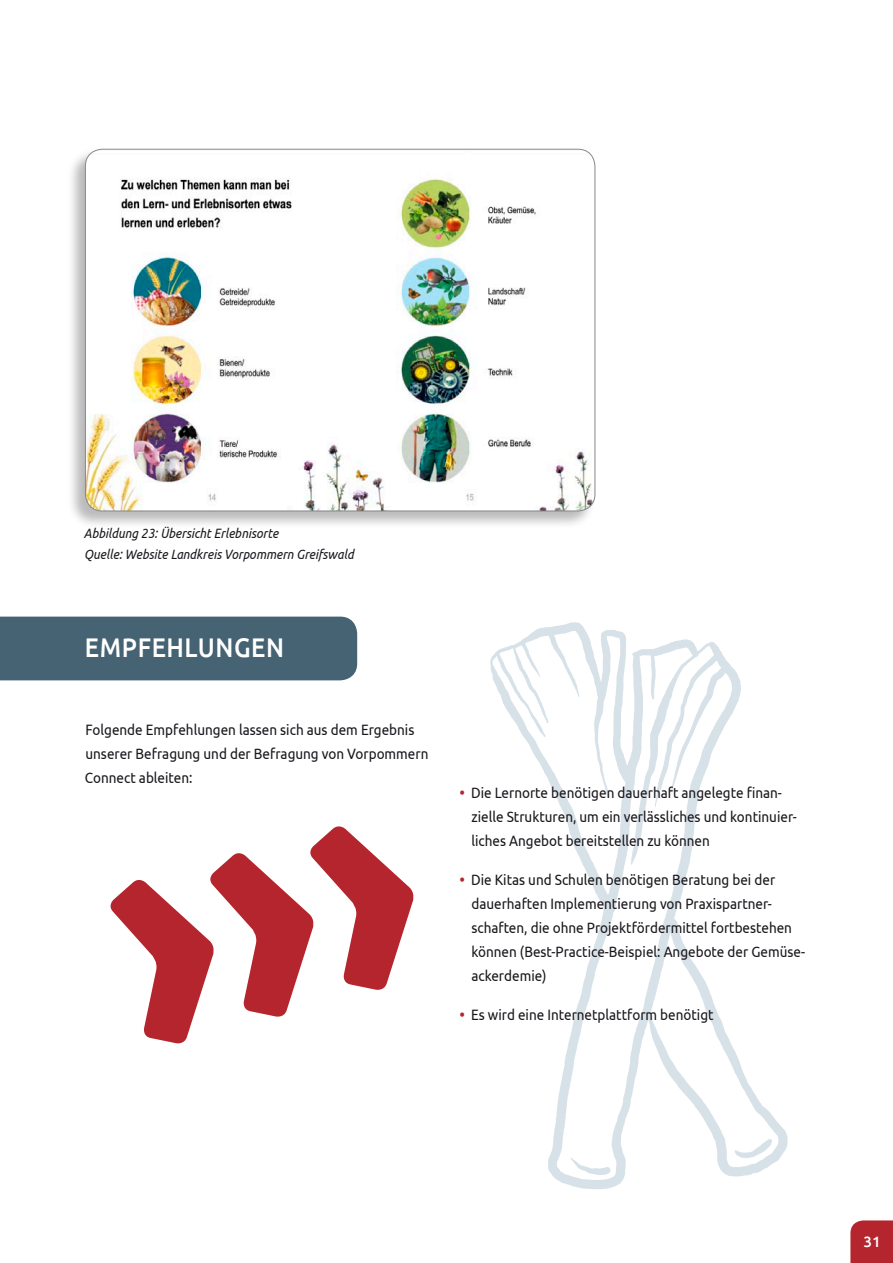
<style>
.page{position:relative;width:893px;height:1263px;background:#fff}
.page>*{position:absolute;margin:0;border:0;box-sizing:border-box;transform-origin:0 0}
.t1{font:500 27px "Ubuntu";letter-spacing:.025em;color:#fff;scale:.9 1}
.t2{font:15px/24px "Ubuntu";color:#1a171c;scale:.9 1}
.t3{font:500 15px "Ubuntu";color:#fff}
.t4{font:italic 13.5px/21px "Ubuntu";color:#1a171c;scale:.9 1}
.s1{font-weight:700;color:#b5252d}
</style>
<div class="page">
<div style="left:850px;top:1220px;width:43px;height:43px;background:#b5252d"></div>
<img style="left:490px;top:622px;width:298px;height:567px">
<div style="left:0;top:617px;width:357px;height:63px;background:#466373"></div>
<svg style="left:110px;top:826px;width:304px;height:218px"></svg>
<div style="left:67px;top:147px;width:531px;height:383px;background:#1a171c;opacity:.3"></div>
<img style="left:85px;top:149px;width:510px;height:362px;border-radius:17px">
<p class="t4" style="left:84px;top:522px;width:301px">Abbildung 23: Übersicht Erlebnisorte<br>Quelle: Website Landkreis Vorpommern Greifswald</p>
<h1 class="t1" style="left:85px;top:630px;width:223px">EMPFEHLUNGEN</h1>
<p class="t2" style="left:85px;top:717px;width:383px">Folgende Empfehlungen lassen sich aus dem Ergebnis unserer Befragung und der Befragung von Vorpommern<br>Connect ableiten:</p>
<p class="t2" style="left:471px;top:780px;width:363px;text-indent:-12px"><span class="s1">•</span> Die Lernorte benötigen dauerhaft angelegte finan&shy;zielle Strukturen, um ein verlässliches und kontinuier&shy;liches Angebot bereitstellen zu können</p>
<p class="t2" style="left:471px;top:867px;width:372px;text-indent:-12px"><span class="s1">•</span> Die Kitas und Schulen benötigen Beratung bei der dauerhaften Implementierung von Praxispartner&shy;schaften, die ohne Projektfördermittel fortbestehen können (Best-Practice-Beispiel: Angebote der Gemüse&shy;ackerdemie)</p>
<p class="t2" style="left:460px;top:1002px;width:283px"><span class="s1">•</span> Es wird eine Internetplattform benötigt</p>
<p class="t3" style="left:863px;top:1232px;width:15px">31</p>
</div>
